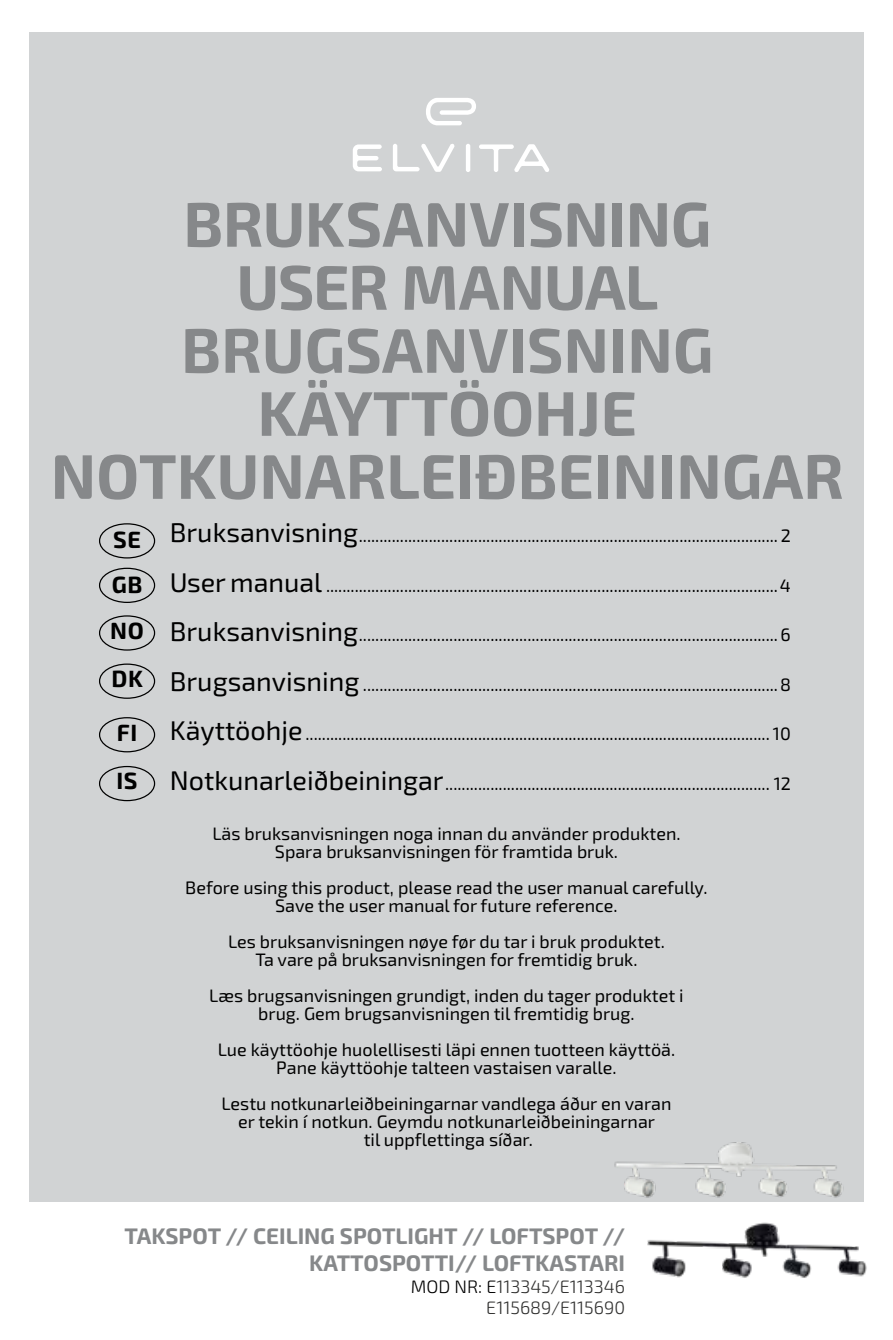
<style>
.page{position:relative;width:893px;height:1340px;background:#fff}
.page>*{position:absolute;margin:0;border:0;box-sizing:border-box;transform-origin:0 0}
.t1{font:700 63px/63px "Exo 2";color:#86888a;text-align:center}
.t2{font:700 23.4px/45.2px "Exo 2";letter-spacing:.02em;color:#000}
.t3{font:700 22.5px/27px "Exo 2";color:#86888a;text-align:right}
.t4{font:18px/18px "Exo 2";color:#000;text-align:center}
.t5{font:300 18px/21.6px "Exo 2";color:#30302f;text-align:right}
.s1{font-size:27px}
.s2{color:#000}
</style>
<div class="page">
<div style="left:29px;top:32px;width:835px;height:1169px;background:#d1d3d4"></div>
<svg style="left:426px;top:98px;width:50px;height:27px"></svg>
<svg style="left:393px;top:144px;width:62px;height:28px"></svg>
<hr style="left:466px;top:144px;width:4px;height:28px;background:#fff;border-radius:2px">
<svg style="left:353px;top:144px;width:29px;height:27px"></svg>
<svg style="left:479px;top:144px;width:70px;height:28px"></svg>
<div style="left:99px;top:523px;width:56px;height:35px;border:1px solid #000;border-radius:50%"></div>
<div style="left:99px;top:567px;width:56px;height:36px;border:1px solid #000;border-radius:50%"></div>
<div style="left:99px;top:615px;width:56px;height:35px;border:1px solid #000;border-radius:50%"></div>
<div style="left:99px;top:663px;width:56px;height:36px;border:1px solid #000;border-radius:50%"></div>
<div style="left:99px;top:717px;width:56px;height:35px;border:1px solid #000;border-radius:50%"></div>
<div style="left:99px;top:766px;width:56px;height:35px;border:1px solid #000;border-radius:50%"></div>
<img style="left:582px;top:1142px;width:255px;height:60px">
<img style="left:625px;top:1170px;width:242px;height:108px">
<h1 class="t1" style="left:51px;top:194px;width:795px">BRUKSANVISNING<br>USER MANUAL<br>BRUGSANVISNING<br>KÄYTTÖOHJE<br>NOTKUNARLEIÐBEININGAR</h1>
<h2 class="t2" style="left:110px;top:518px;width:35px">SE<br>GB<br>NO</h2>
<h2 class="t2" style="left:112px;top:656px;width:33px">DK</h2>
<h2 class="t2" style="left:117px;top:708px;width:23px;line-height:48.8px">FI<br>IS</h2>
<p class="t4" style="left:170px;top:527px;width:623px"><span class="s1">Bruksanvisning</span>...................................................................................................... 2</p>
<p class="t4" style="left:170px;top:576px;width:622px"><span class="s1">User manual</span> ..............................................................................................................4</p>
<p class="t4" style="left:170px;top:626px;width:623px"><span class="s1">Bruksanvisning</span>...................................................................................................... 6</p>
<p class="t4" style="left:170px;top:675px;width:622px"><span class="s1">Brugsanvisning</span> .....................................................................................................8</p>
<p class="t4" style="left:170px;top:725px;width:622px"><span class="s1">Käyttöohje</span>................................................................................................................. 10</p>
<p class="t4" style="left:170px;top:774px;width:623px"><span class="s1">Notkunarleiðbeiningar</span>............................................................................... 12</p>
<p class="t4" style="left:212px;top:824px;width:470px">Läs bruksanvisningen noga innan du använder produkten.<br>Spara bruksanvisningen för framtida bruk.</p>
<p class="t4" style="left:185px;top:878px;width:524px">Before using this product, please read the user manual carefully.<br>Save the user manual for future reference.</p>
<p class="t4" style="left:228px;top:932px;width:438px">Les bruksanvisningen nøye før du tar i bruk produktet.<br>Ta vare på bruksanvisningen for fremtidig bruk.</p>
<p class="t4" style="left:209px;top:986px;width:476px">Læs brugsanvisningen grundigt, inden du tager produktet i brug. Gem brugsanvisningen til fremtidig brug.</p>
<p class="t4" style="left:218px;top:1040px;width:459px">Lue käyttöohje huolellisesti läpi ennen tuotteen käyttöä.<br>Pane käyttöohje talteen vastaisen varalle.</p>
<p class="t4" style="left:221px;top:1094px;width:452px">Lestu notkunarleiðbeiningarnar vandlega áður en varan er tekin í notkun. Geymdu notkunarleiðbeiningarnar<br>til uppflettinga síðar.</p>
<p class="t3" style="left:125px;top:1223px;width:502px">TAKSPOT // CEILING SPOTLIGHT // LOFTSPOT //<br>KATTOSPOTTI// LOFTKASTARI</p>
<p class="t5" style="left:411px;top:1275px;width:216px"><span class="s2">MOD NR: E</span>113345/E113346<br>E115689/E115690</p>
</div>
